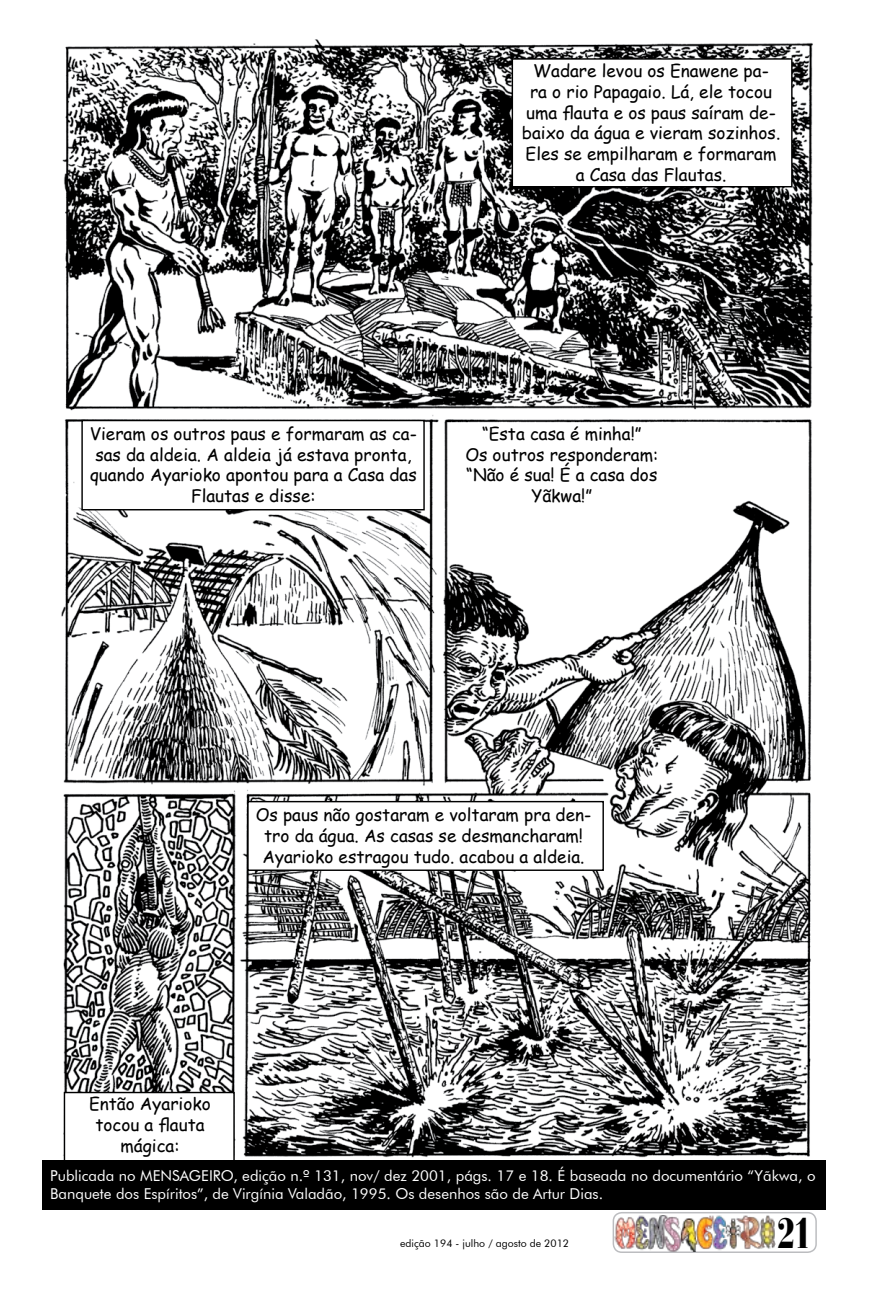
<style>
.page{position:relative;width:893px;height:1297px;background:#fff}
.page>*{position:absolute;margin:0;border:0;box-sizing:border-box;transform-origin:0 0}
.t1{font:900 condensed 45px "Bauer Bodoni BT";color:#000;scale:.8 1}
.t2{font:17.25px/20.7px "Comic Sans MS";color:#000;text-align:center}
.t3{font:15px/18px "Futura BT";color:#fff}
.t4{font:10.5px "Futura BT";color:#000}
</style>
<div class="page">
<img style="left:61px;top:39px;width:752px;height:1121px">
<div style="left:512px;top:59px;width:280px;height:128px;background:#fff"></div>
<div style="left:512px;top:58px;width:280px;height:129px;border:1px solid #000"></div>
<div style="left:82px;top:420px;width:342px;height:90px;background:#fff"></div>
<div style="left:81px;top:420px;width:344px;height:90px;border:1px solid #000"></div>
<div style="left:248px;top:802px;width:355px;height:68px;background:#fff"></div>
<div style="left:247px;top:801px;width:357px;height:70px;border:1px solid #000"></div>
<div style="left:64px;top:1092px;width:170px;height:69px;background:#fff"></div>
<div style="left:64px;top:1092px;width:171px;height:70px;border:1px solid #000"></div>
<div style="left:42px;top:1160px;width:784px;height:50px;background:#000"></div>
<div style="left:613px;top:1212px;width:204px;height:41px;border:2px solid #bcbdc0;border-radius:9px"></div>
<img style="left:614px;top:1215px;width:161px;height:36px">
<p class="t2" style="left:522px;top:60px;width:260px">Wadare levou os Enawene pa-<br>ra o rio Papagaio. Lá, ele tocou uma flauta e os paus saíram de&shy;baixo da água e vieram sozinhos.<br>Eles se empilharam e formaram a Casa das Flautas.</p>
<p class="t2" style="left:90px;top:423px;width:329px">Vieram os outros paus e formaram as ca&shy;sas da aldeia. A aldeia já estava pronta, quando Ayarioko apontou para a Casa das Flautas e disse:</p>
<p class="t2" style="left:465px;top:423px;width:194px">“Esta casa é minha!”<br>Os outros responderam: “Não é sua! É a casa dos<br>Yãkwa!”</p>
<p class="t2" style="left:256px;top:804px;width:337px">Os paus não gostaram e voltaram pra den&shy;tro da água. As casas se desmancharam!<br>Ayarioko estragou tudo. acabou a aldeia.</p>
<p class="t2" style="left:89px;top:1093px;width:123px">Então Ayarioko tocou a flauta mágica:</p>
<p class="t3" style="left:50px;top:1167px;width:767px">Publicada no MENSAGEIRO, edição n.º 131, nov/ dez 2001, págs. 17 e 18. É baseada no documentário “Yãkwa, o<br>Banquete dos Espíritos”, de Virgínia Valadão, 1995. Os desenhos são de Artur Dias.</p>
<p class="t4" style="left:400px;top:1237px;width:170px">edição 194 - julho / agosto de 2012</p>
<h1 class="t1" style="left:778px;top:1204px;width:43px">21</h1>
</div>
